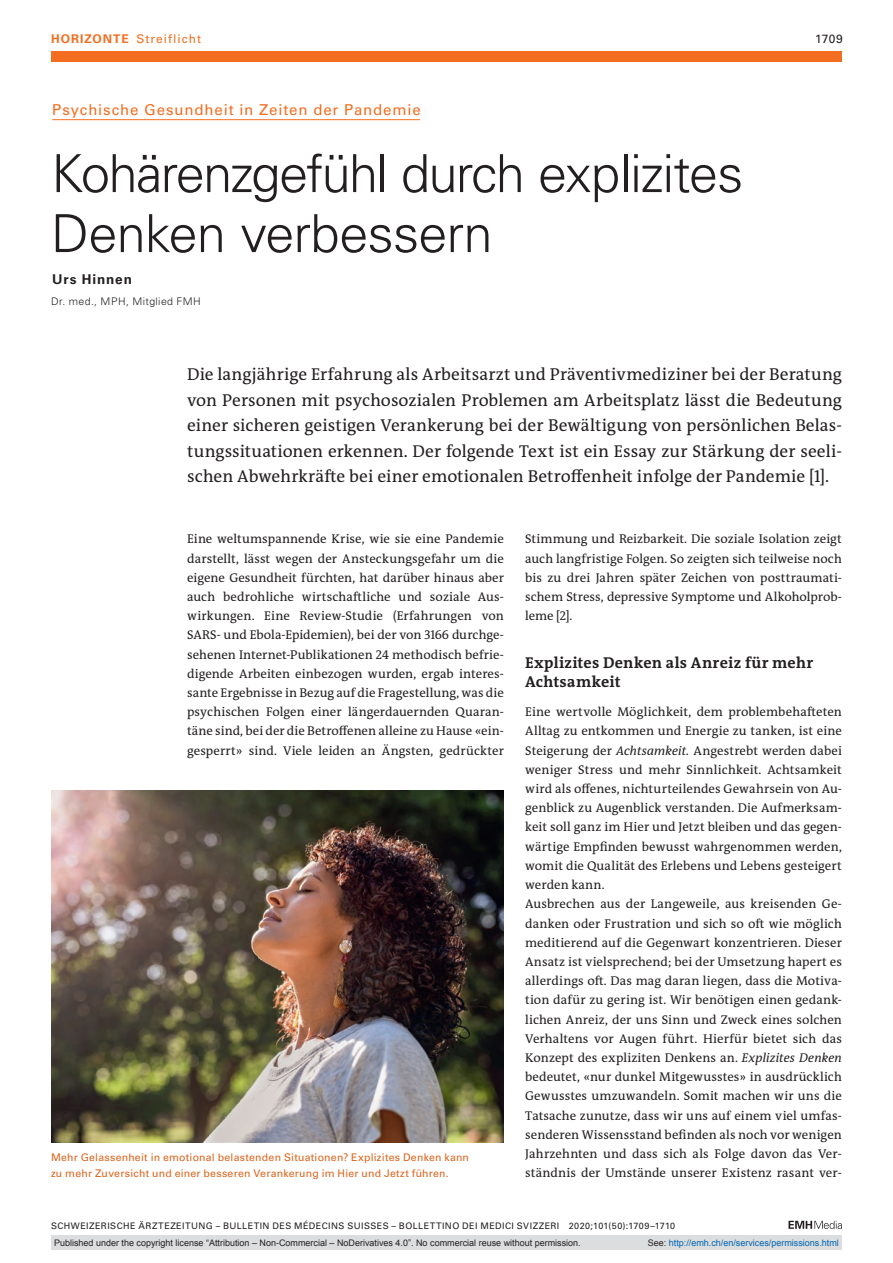
<style>
.page{position:relative;width:893px;height:1263px;background:#fff}
.page>*{position:absolute;margin:0;border:0;box-sizing:border-box;transform-origin:0 0}
.article-title{font:300 52.5px/60px "Univers LT Std";letter-spacing:-.025em;color:#231f20}
.section-pl{font:17.25px/25.5px "The Antiqua B W5 Plain";letter-spacing:.005em;color:#231f20;text-align:justify}
.section-h1{font:700 15.75px/19.2px "The Antiqua B W7";letter-spacing:.015em;color:#231f20}
.pre-heading{font:15px "Univers LT Std";letter-spacing:.06em;color:#f36e21}
.author-notes{font:700 13.5px "Univers LT Std";letter-spacing:.065em;color:#231f20}
.section-pn{font:12.75px/19.2px "The Antiqua B W5 Plain";letter-spacing:.005em;color:#231f20;text-align:justify}
.ressort{font:12px "Univers LT Std";letter-spacing:.08em;color:#f36e21}
.ressort-2{font:12px "Univers LT Std";color:#231f20}
.fig-caption{font:10.5px/15.8px "Univers LT Std";letter-spacing:.02em;color:#dc641c}
.aff{font:300 10.5px "Univers LT Std";letter-spacing:.045em;color:#231f20}
.t1{font:9px "Arial";color:#231f20}
.fusszeile{font:9px "Univers LT Std";letter-spacing:.05em;color:#231f20}
.t2{font:9px "Arial";color:#0066b3}
.s1{font-weight:700}
.s2{font-style:italic}
.s3{color:#231f20}
</style>
<div class="page">
<svg style="left:788px;top:1221px;width:54px;height:8px"></svg>
<hr style="left:52px;top:119px;width:368px;height:1px;background:#f36e21">
<img style="left:51px;top:791px;width:453px;height:351px">
<div style="left:51px;top:51px;width:791px;height:11px;background:#f36e21"></div>
<div style="left:51px;top:1235px;width:791px;height:15px;background:#dcdddf"></div>
<p class="ressort" style="left:51px;top:31px;width:152px"><span class="s1">HORIZONTE</span> Streiflicht</p>
<p class="ressort-2" style="left:815px;top:31px;width:29px">1709</p>
<p class="pre-heading" style="left:52px;top:101px;width:370px">Psychische Gesundheit in Zeiten der Pandemie</p>
<p class="article-title" style="left:51px;top:143px;width:694px">Kohärenzgefühl durch explizites<br>Denken verbessern</p>
<p class="author-notes" style="left:52px;top:271px;width:81px">Urs Hinnen</p>
<p class="aff" style="left:51px;top:295px;width:151px">Dr. med., MPH, Mitglied FMH</p>
<p class="section-pl" style="left:187px;top:362px;width:656px">Die langjährige Erfahrung als Arbeitsarzt und Präventivmediziner bei der Beratung von Personen mit psychosozialen Problemen am Arbeitsplatz lässt die Bedeutung einer sicheren geistigen Verankerung bei der Bewältigung von persönlichen Belas&shy;tungssituationen erkennen. Der folgende Text ist ein Essay zur Stärkung der seeli&shy;schen Abwehrkräfte bei einer emotionalen Betroffenheit infolge der Pandemie [1].</p>
<p class="section-pn" style="left:187px;top:530px;width:318px">Eine weltumspannende Krise, wie sie eine Pandemie darstellt, lässt wegen der Ansteckungsgefahr um die eigene Gesundheit fürchten, hat darüber hinaus aber auch bedrohliche wirtschaftliche und soziale Aus&shy;wirkungen. Eine Review-Studie (Erfahrungen von SARS- und Ebola-Epidemien), bei der von 3166 durchge&shy;sehenen Internet-Publikationen 24 methodisch befrie&shy;digende Arbeiten einbezogen wurden, ergab interes&shy;sante Ergebnisse in Bezug auf die Fragestellung, was die psychischen Folgen einer längerdauernden Quaran&shy;täne sind, bei der die Betroffenen alleine zu Hause «ein&shy;gesperrt» sind. Viele leiden an Ängsten, gedrückter</p>
<p class="section-pn" style="left:525px;top:530px;width:318px">Stimmung und Reizbarkeit. Die soziale Isolation zeigt auch langfristige Folgen. So zeigten sich teilweise noch bis zu drei Jahren später Zeichen von posttraumati&shy;schem Stress, depressive Symptome und Alkoholprob&shy;leme [2].</p>
<p class="section-h1" style="left:525px;top:653px;width:290px">Explizites Denken als Anreiz für mehr<br>Achtsamkeit</p>
<p class="section-pn" style="left:525px;top:702px;width:318px">Eine wertvolle Möglichkeit, dem problembehafteten Alltag zu entkommen und Energie zu tanken, ist eine Steigerung der <span class="s2">Achtsamkeit.</span> Angestrebt werden dabei weniger Stress und mehr Sinnlichkeit. Achtsamkeit wird als offenes, nichturteilendes Gewahrsein von Au&shy;genblick zu Augenblick verstanden. Die Aufmerksam&shy;keit soll ganz im Hier und Jetzt bleiben und das gegen&shy;wärtige Empfinden bewusst wahrgenommen werden, womit die Qualität des Erlebens und Lebens gesteigert werden kann.</p>
<p class="section-pn" style="left:525px;top:894px;width:318px">Ausbrechen aus der Langeweile, aus kreisenden Ge&shy;danken oder Frustration und sich so oft wie möglich meditierend auf die Gegenwart konzentrieren. Dieser Ansatz ist vielsprechend; bei der Umsetzung hapert es allerdings oft. Das mag daran liegen, dass die Motiva&shy;tion dafür zu gering ist. Wir benötigen einen gedank&shy;lichen Anreiz, der uns Sinn und Zweck eines solchen Verhaltens vor Augen führt. Hierfür bietet sich das Konzept des expliziten Denkens an. <span class="s2">Explizites Denken </span>bedeutet, «nur dunkel Mitgewusstes» in ausdrücklich Gewusstes umzuwandeln. Somit machen wir uns die Tatsache zunutze, dass wir uns auf einem viel umfas&shy;senderen Wissensstand befinden als noch vor wenigen Jahrzehnten und dass sich als Folge davon das Ver&shy;ständnis der Umstände unserer Existenz rasant ver-</p>
<p class="fig-caption" style="left:51px;top:1149px;width:419px">Mehr Gelassenheit in emotional belastenden Situationen? Explizites Denken kann zu mehr Zuversicht und einer besseren Verankerung im Hier und Jetzt führen.</p>
<p class="fusszeile" style="left:51px;top:1220px;width:626px">SCHWEIZERISCHE ÄRZTEZEITUNG – BULLETIN DES MÉDECINS SUISSES – BOLLETTINO DEI MEDICI SVIZZERI 2020;101(50):1709–1710</p>
<p class="t1" style="left:54px;top:1237px;width:528px">Published under the copyright license “Attribution – Non-Commercial – NoDerivatives 4.0”. No commercial reuse without permission.</p>
<p class="t2" style="left:648px;top:1237px;width:193px"><span class="s3">See:</span> http://emh.ch/en/services/permissions.html</p>
</div>
